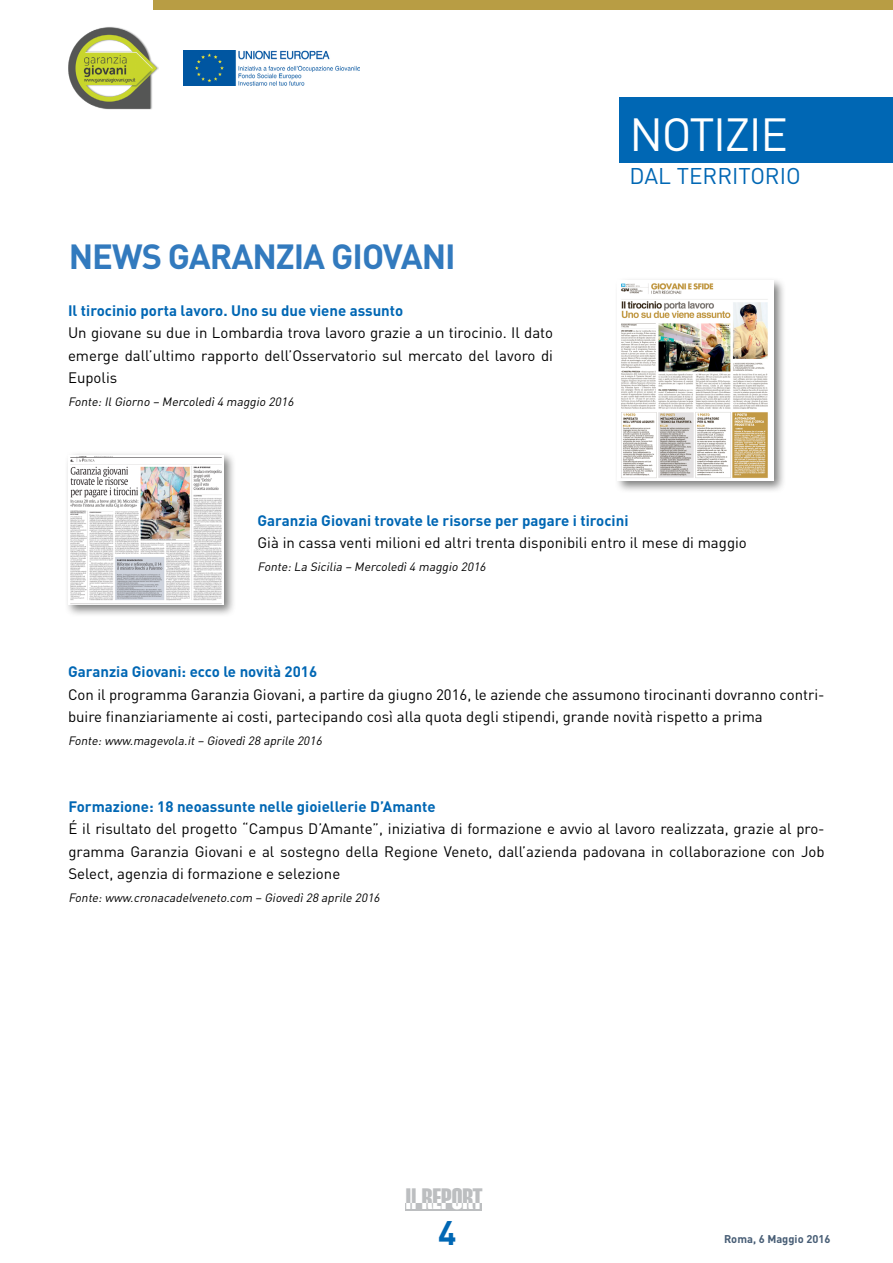
<style>
.page{position:relative;width:893px;height:1263px;background:#fff}
.page>*{position:absolute;margin:0;border:0;box-sizing:border-box;transform-origin:0 0}
.t1{font:45.9px "DIN";color:#fff}
.t2{font:700 34.5px "DIN";color:#327abe}
.t3{font:700 33.6px "DIN";color:#0067b4}
.t4{font:29.1px "Helvetica Extra Compressed";color:#bcbec0}
.t5{font:22.5px "DIN";color:#0067b4}
.t6{font:15px/22.5px "DIN";color:#000;text-align:justify}
.t7{font:700 15px "DIN";color:#0067b4}
.t8{font:italic 12px "DIN";color:#000}
.t9{font:700 11.1px "DIN";color:#475d75}
</style>
<div class="page">
<div style="left:406px;top:1203px;width:76px;height:7px;background:#bcbec0"></div>
<div style="left:153px;top:0;width:740px;height:10px;background:#b89d44"></div>
<img style="left:183px;top:50px;width:176px;height:36px">
<img style="left:68px;top:27px;width:90px;height:83px">
<div style="left:619px;top:98px;width:274px;height:65px;background:#0067b4"></div>
<div style="left:614px;top:277px;width:171px;height:216px;background:#555655;opacity:.75"></div>
<img style="left:618px;top:281px;width:155px;height:199px">
<div style="left:64px;top:451px;width:172px;height:166px;background:#555655;opacity:.75"></div>
<img style="left:68px;top:455px;width:155px;height:150px">
<h2 class="t2" style="left:69px;top:234px;width:120px">NEWS GARANZIA</h2>
<h2 class="t2" style="left:331px;top:234px;width:19px">GIOVANI</h2>
<p class="t7" style="left:68px;top:300px;width:337px">I l tirocinio porta lavoro. Uno su due viene assunto</p>
<p class="t6" style="left:68px;top:321px;width:486px">Un giovane su due in Lombardia trova lavoro grazie a un tirocinio. Il dato emerge dall’ultimo rapporto dell’Osservatorio sul mercato del lavoro di Eupolis</p>
<p class="t8" style="left:68px;top:394px;width:230px">Fonte:IlGiorno – Mercoledì4 maggio 2016</p>
<h1 class="t1" style="left:630px;top:106px;width:23px">notizie</h1>
<h3 class="t5" style="left:630px;top:162px;width:14px">dal</h3>
<h3 class="t5" style="left:677px;top:162px;width:14px">territorio</h3>
<p class="t7" style="left:257px;top:511px;width:372px">Garanzia Giovani trovate le risorse per pagare i tirocini</p>
<p class="t6" style="left:257px;top:531px;width:491px">Già in cassa venti milioni ed altri trenta disponibili entro il mese di maggio</p>
<p class="t8" style="left:257px;top:559px;width:232px">Fonte:La Sicilia – Mercoledì4 maggio 2016</p>
<p class="t7" style="left:68px;top:662px;width:251px">Garanzia Giovani: ecco le novità 2016</p>
<p class="t6" style="left:68px;top:683px;width:758px">Con il programma Garanzia Giovani, a partire da giugno 2016, le aziende che assumono tirocinanti dovranno contri&shy;buire finanziariamente ai costi, partecipando così alla quota degli stipendi, grande novità rispetto a prima</p>
<p class="t8" style="left:68px;top:733px;width:258px">Fonte:www.magevola.it– Giovedì28 aprile 2016</p>
<p class="t7" style="left:68px;top:796px;width:369px">Formazione: 18 neoassunte nelle gioiellerie D’Amante</p>
<p class="t6" style="left:68px;top:817px;width:758px">É il risultato del progetto “Campus D’Amante”, iniziativa di formazione e avvio al lavoro realizzata, grazie al pro&shy;gramma Garanzia Giovani e al sostegno della Regione Veneto, dall’azienda padovana in collaborazione con Job Select, agenzia di formazione e selezione</p>
<p class="t8" style="left:68px;top:890px;width:316px">Fonte:www.cronacadelveneto.com – Giovedì28 aprile 2016</p>
<h3 class="t4" style="left:406px;top:1181px;width:78px">Il REPORT</h3>
<h3 class="t3" style="left:438px;top:1211px;width:20px">4</h3>
<p class="t9" style="left:724px;top:1232px;width:108px">Roma, 6 Maggio 2016</p>
</div>
